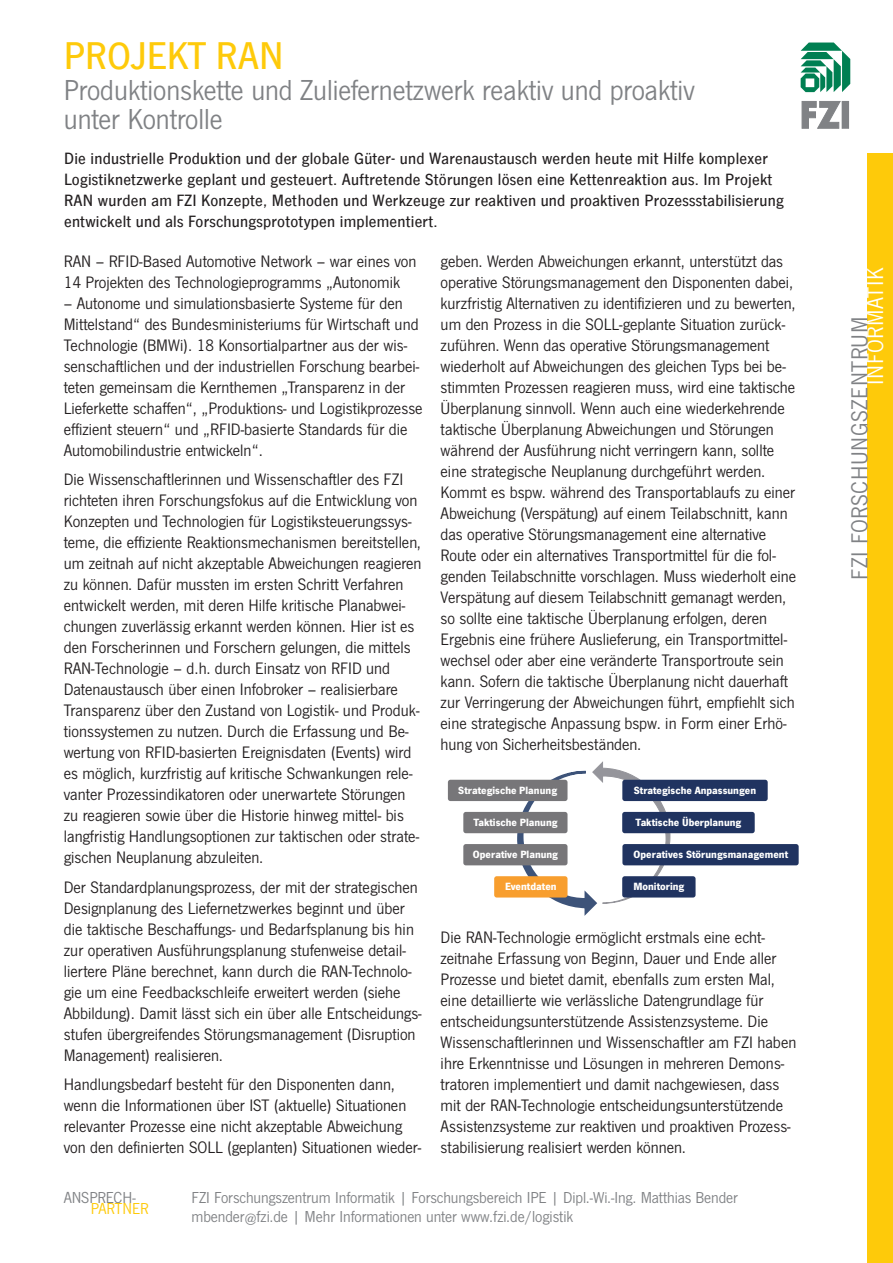
<style>
.page{position:relative;width:893px;height:1263px;background:#fff}
.page>*{position:absolute;margin:0;border:0;box-sizing:border-box;transform-origin:0 0}
.Head___grün_versal{font:500 39px "News Gothic Com";color:#feca0a}
.Subhead___grau_doppe{font:30px/28.5px "News Gothic EF";letter-spacing:-.005em;color:#808285}
.t1{font:24px "News Gothic EF";letter-spacing:.025em;color:#808285}
.t2{font:24px "News Gothic EF";letter-spacing:.02em;color:#fff}
.Fließtext_normal{font:17.25px/21px "News Gothic EF";color:#231f20}
.Teaser_medium{font:500 16.5px/21px "News Gothic Com";letter-spacing:.015em;color:#231f20}
.Adressblock{font:16.5px/19.5px "News Gothic EF";letter-spacing:-.005em;color:#808285}
.Ansprech{font:16.5px "News Gothic EF";color:#808285}
.Partner{font:16.5px "News Gothic EF";color:#feca0a}
.t3{font:700 10.95px "News Gothic EF";color:#fff}
</style>
<div class="page">
<div style="left:867px;top:153px;width:26px;height:1110px;background:#feca0a"></div>
<svg style="left:802px;top:101px;width:38px;height:27px"></svg>
<div style="left:842px;top:101px;width:6px;height:27px;background:#808285"></div>
<div style="left:842px;top:101px;width:7px;height:27px;border:1px solid #808285"></div>
<svg style="left:801px;top:43px;width:49px;height:49px"></svg>
<svg style="left:517px;top:761px;width:153px;height:155px"></svg>
<div style="left:448px;top:780px;width:119px;height:21px;background:#777679;border-radius:3px"></div>
<div style="left:463px;top:812px;width:104px;height:21px;background:#777679;border-radius:3px"></div>
<div style="left:463px;top:844px;width:104px;height:21px;background:#777679;border-radius:3px"></div>
<div style="left:494px;top:876px;width:73px;height:21px;background:#f89e2e;border-radius:3px"></div>
<div style="left:622px;top:780px;width:146px;height:21px;background:#203360;border-radius:3px"></div>
<div style="left:622px;top:812px;width:133px;height:21px;background:#203360;border-radius:3px"></div>
<div style="left:622px;top:844px;width:177px;height:21px;background:#203360;border-radius:3px"></div>
<div style="left:622px;top:876px;width:74px;height:21px;background:#203360;border-radius:3px"></div>
<p class="Head___grün_versal" style="left:64px;top:35px;width:221px">PROJEKT RAN</p>
<p class="Subhead___grau_doppe" style="left:64px;top:76px;width:632px">Produktionskette und Zuliefernetzwerk reaktiv und proaktiv unter Kontrolle</p>
<p class="Teaser_medium" style="left:64px;top:148px;width:721px">Die industrielle Produktion und der globale Güter- und Warenaustausch werden heute mit Hilfe komplexer Logistiknetzwerke geplant und gesteuert. Auftretende Störungen lösen eine Kettenreaktion aus. Im Projekt RAN wurden am FZI Konzepte, Methoden und Werkzeuge zur reaktiven und proaktiven Prozessstabilisierung entwickelt und als Forschungsprototypen implementiert.</p>
<p class="Fließtext_normal" style="left:64px;top:251px;width:354px">RAN – RFID-Based Automotive Network – war eines von<br>14 Projekten des Technologieprogramms „Autonomik</p>
<p class="Fließtext_normal" style="left:64px;top:293px;width:360px">– Autonome und simulationsbasierte Systeme für den Mittelstand“ des Bundesministeriums für Wirtschaft und Technologie (BMWi). 18 Konsortialpartner aus der wis&shy;senschaftlichen und der industriellen Forschung bearbei&shy;teten gemeinsam die Kernthemen „Transparenz in der Lieferkette schaffen“, „Produktions- und Logistikprozesse effizient steuern“ und „RFID-basierte Standards für die Automobilindustrie entwickeln“.</p>
<p class="Fließtext_normal" style="left:64px;top:469px;width:359px">Die Wissenschaftlerinnen und Wissenschaftler des FZI richteten ihren Forschungsfokus auf die Entwicklung von Konzepten und Technologien für Logistiksteuerungssys&shy;teme, die effiziente Reaktionsmechanismen bereitstellen, um zeitnah auf nicht akzeptable Abweichungen reagieren zu können. Dafür mussten im ersten Schritt Verfahren entwickelt werden, mit deren Hilfe kritische Planabwei&shy;chungen zuverlässig erkannt werden können. Hier ist es den Forscherinnen und Forschern gelungen, die mittels RAN-Technologie – d.h. durch Einsatz von RFID und Datenaustausch über einen Infobroker – realisierbare Transparenz über den Zustand von Logistik- und Produk&shy;tionssystemen zu nutzen. Durch die Erfassung und Be&shy;wertung von RFID-basierten Ereignisdaten (Events) wird es möglich, kurzfristig auf kritische Schwankungen rele&shy;vanter Prozessindikatoren oder unerwartete Störungen zu reagieren sowie über die Historie hinweg mittel- bis langfristig Handlungsoptionen zur taktischen oder strate&shy;gischen Neuplanung abzuleiten.</p>
<p class="Fließtext_normal" style="left:64px;top:877px;width:359px">Der Standardplanungsprozess, der mit der strategischen Designplanung des Liefernetzwerkes beginnt und über die taktische Beschaffungs- und Bedarfsplanung bis hin zur operativen Ausführungsplanung stufenweise detail&shy;liertere Pläne berechnet, kann durch die RAN-Technolo&shy;gie um eine Feedbackschleife erweitert werden (siehe Abbildung). Damit lässt sich ein über alle Entscheidungs&shy;stufen übergreifendes Störungsmanagement (Disruption Management) realisieren.</p>
<p class="Fließtext_normal" style="left:64px;top:1074px;width:359px">Handlungsbedarf besteht für den Disponenten dann, wenn die Informationen über IST (aktuelle) Situationen relevanter Prozesse eine nicht akzeptable Abweichung von den definierten SOLL (geplanten) Situationen wieder-</p>
<p class="Fließtext_normal" style="left:441px;top:251px;width:357px">geben. Werden Abweichungen erkannt, unterstützt das operative Störungsmanagement den Disponenten dabei, kurzfristig Alternativen zu identifizieren und zu bewerten, um den Prozess in die SOLL-geplante Situation zurück&shy;zuführen. Wenn das operative Störungsmanagement wiederholt auf Abweichungen des gleichen Typs bei be&shy;stimmten Prozessen reagieren muss, wird eine taktische Überplanung sinnvoll. Wenn auch eine wiederkehrende taktische Überplanung Abweichungen und Störungen während der Ausführung nicht verringern kann, sollte eine strategische Neuplanung durchgeführt werden.<br>Kommt es bspw. während des Transportablaufs zu einer Abweichung (Verspätung) auf einem Teilabschnitt, kann das operative Störungsmanagement eine alternative Route oder ein alternatives Transportmittel für die fol&shy;genden Teilabschnitte vorschlagen. Muss wiederholt eine Verspätung auf diesem Teilabschnitt gemanagt werden, so sollte eine taktische Überplanung erfolgen, deren Ergebnis eine frühere Auslieferung, ein Transportmittel&shy;wechsel oder aber eine veränderte Transportroute sein kann. Sofern die taktische Überplanung nicht dauerhaft zur Verringerung der Abweichungen führt, empfiehlt sich eine strategische Anpassung bspw. in Form einer Erhö&shy;hung von Sicherheitsbeständen.</p>
<p class="t3" style="left:458px;top:784px;width:100px">Strategische Planung</p>
<p class="t3" style="left:473px;top:816px;width:86px">Taktische Planung</p>
<p class="t3" style="left:473px;top:848px;width:87px">Operative Planung</p>
<p class="t3" style="left:505px;top:880px;width:53px">Eventdaten</p>
<p class="t3" style="left:634px;top:784px;width:124px">Strategische Anpassungen</p>
<p class="t3" style="left:636px;top:816px;width:107px">Taktische Überplanung</p>
<p class="t3" style="left:633px;top:848px;width:156px">Operatives Störungsmanagement</p>
<p class="t3" style="left:633px;top:880px;width:52px">Monitoring</p>
<p class="Fließtext_normal" style="left:441px;top:927px;width:357px">Die RAN-Technologie ermöglicht erstmals eine echt&shy;zeitnahe Erfassung von Beginn, Dauer und Ende aller Prozesse und bietet damit, ebenfalls zum ersten Mal, eine detaillierte wie verlässliche Datengrundlage für entscheidungsunterstützende Assistenzsysteme. Die Wissenschaftlerinnen und Wissenschaftler am FZI haben ihre Erkenntnisse und Lösungen in mehreren Demons&shy;tratoren implementiert und damit nachgewiesen, dass mit der RAN-Technologie entscheidungsunterstützende Assistenzsysteme zur reaktiven und proaktiven Prozess&shy;stabilisierung realisiert werden können.</p>
<p class="Ansprech" style="left:64px;top:1188px;width:73px">ANSPRECH-</p>
<p class="Partner" style="left:91px;top:1199px;width:59px">PARTNER</p>
<p class="Adressblock" style="left:191px;top:1188px;width:548px">FZI Forschungszentrum Informatik | Forschungsbereich IPE | Dipl.-Wi.-Ing. Matthias Bender mbender@fzi.de | Mehr Informationen unter www.fzi.de/logistik</p>
<h3 class="t2" style="left:862px;top:385px;width:118px;rotate:-90deg">INFORMATIK</h3>
<h3 class="t1" style="left:846px;top:579px;width:264px;rotate:-90deg">FZI FORSCHUNGSZENTRUM</h3>
</div>
